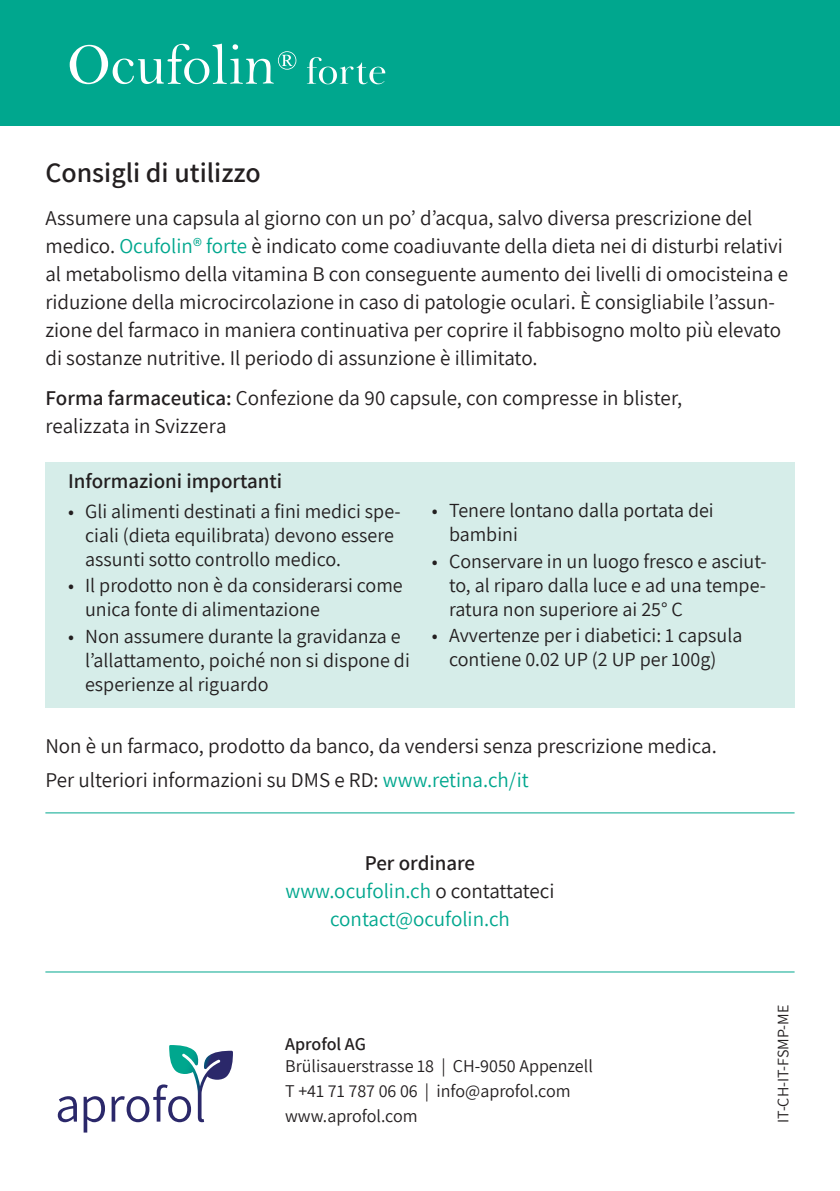
<style>
.page{position:relative;width:840px;height:1191px;background:#fff}
.page>*{position:absolute;margin:0;border:0;box-sizing:border-box;transform-origin:0 0}
.t1{font:600 28px "Assistant";color:#231f20}
.t2{font:21px/28px "Assistant";color:#231f20}
.t3{font:21px/28px "Assistant";color:#00a78e;text-align:center}
.t4{font:600 21px "Assistant";color:#231f20}
.t5{font:20px/24px "Assistant";color:#231f20}
.t6{font:18px/24.8px "Assistant";color:#231f20}
.t7{font:600 18px "Assistant";letter-spacing:-.005em;color:#231f20}
.t8{font:16px "Assistant";color:#231f20}
.s1{color:#00a78e}
.s2{font-weight:600}
.s3{font-weight:600;color:#231f20}
.s4{color:#231f20}
</style>
<div class="page">
<div style="left:0;top:0;width:839px;height:126px;background:#00a78e"></div>
<svg style="left:70px;top:44px;width:226px;height:40px"></svg>
<svg style="left:307px;top:57px;width:78px;height:27px"></svg>
<svg style="left:58px;top:1096px;width:19px;height:26px"></svg>
<svg style="left:84px;top:1096px;width:21px;height:36px"></svg>
<svg style="left:111px;top:1045px;width:122px;height:77px"></svg>
<hr style="left:45px;top:812px;width:749px;height:1px;background:#00a78e">
<hr style="left:45px;top:971px;width:749px;height:1px;background:#00a78e">
<div style="left:45px;top:462px;width:749px;height:245px;background:#d6ede9"></div>
<h1 class="t1" style="left:45px;top:153px;width:217px">Consigli di utilizzo</h1>
<p class="t2" style="left:45px;top:203px;width:743px">Assumere una capsula al giorno con un po’ d’acqua, salvo diversa prescrizione del medico. <span class="s1">Ocufolin® forte</span> è indicato come coadiuvante della dieta nei di disturbi relativi al metabolismo della vitamina B con conseguente aumento dei livelli di omocisteina e riduzione della microcircolazione in caso di patologie oculari. È consigliabile l’assun&shy;zione del farmaco in maniera continuativa per coprire il fabbisogno molto più elevato di sostanze nutritive. Il periodo di assunzione è illimitato.</p>
<p class="t2" style="left:45px;top:382px;width:638px"><span class="s2">Forma farmaceutica:</span> Confezione da 90 capsule, con compresse in blister, realizzata in Svizzera</p>
<p class="t4" style="left:68px;top:466px;width:215px">Informazioni importanti</p>
<p class="t5" style="left:85px;top:498px;width:317px;text-indent:-17px">• Gli alimenti destinati a fini medici spe&shy;ciali (dieta equilibrata) devono essere assunti sotto controllo medico.</p>
<p class="t5" style="left:85px;top:573px;width:319px;text-indent:-17px">• Il prodotto non è da considerarsi come unica fonte di alimentazione</p>
<p class="t5" style="left:85px;top:623px;width:326px;text-indent:-17px">• Non assumere durante la gravidanza e l’allattamento, poiché non si dispone di esperienze al riguardo</p>
<p class="t5" style="left:449px;top:497px;width:266px;text-indent:-17px">• Tenere lontano dalla portata dei bambini</p>
<p class="t5" style="left:449px;top:548px;width:319px;text-align:justify;text-indent:-17px">• Conservare in un luogo fresco e asciut&shy;to, al riparo dalla luce e ad una tempe&shy;ratura non superiore ai 25° C</p>
<p class="t5" style="left:432px;top:623px;width:312px;text-align:center">• Avvertenze per i diabetici: 1 capsula contiene 0.02 UP (2 UP per 100g)</p>
<p class="t2" style="left:45px;top:728px;width:672px;line-height:33.6px">Non è un farmaco, prodotto da banco, da vendersi senza prescrizione medica.<br>Per ulteriori informazioni su DMS e RD: <span class="s1">www.retina.ch/it</span></p>
<p class="t3" style="left:285px;top:848px;width:270px"><span class="s3">Per ordinare<br></span>www.ocufolin.ch <span class="s4">o contattateci </span>contact@ocufolin.ch</p>
<p class="t7" style="left:285px;top:1032px;width:82px">Aprofol AG</p>
<p class="t6" style="left:285px;top:1053px;width:309px">Brülisauerstrasse 18 | CH-9050 Appenzell<br>T +41 71 787 06 06 | info@aprofol.com www.aprofol.com</p>
<p class="t8" style="left:771px;top:1123px;width:120px;rotate:-90deg">IT-CH-IT-FSMP-ME</p>
</div>
